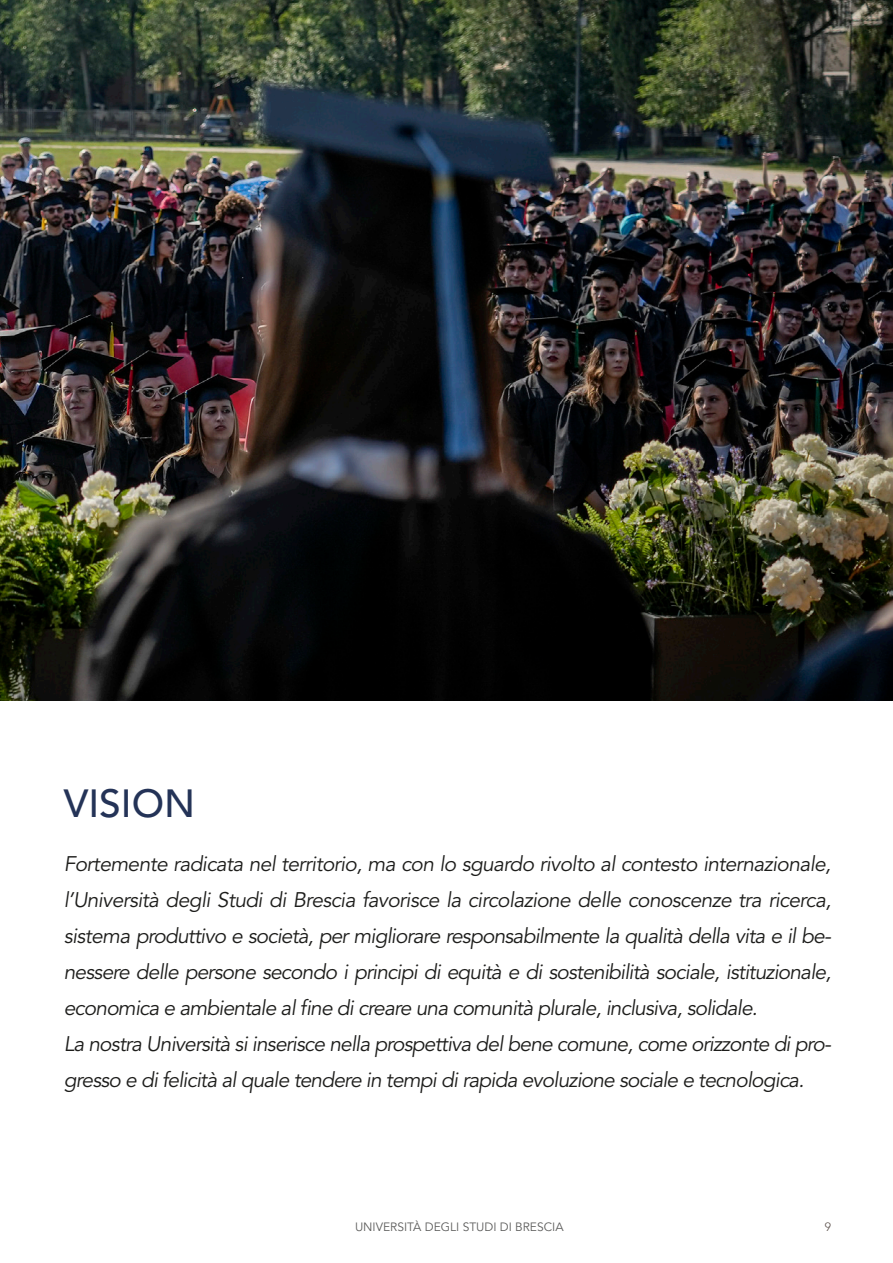
<style>
.page{position:relative;width:893px;height:1263px;background:#fff}
.page>*{position:absolute;margin:0;border:0;box-sizing:border-box;transform-origin:0 0}
.t1{font:500 39px "Avenir LT Std";color:#243357}
.t2{font:italic 21px/36px "Avenir LT Std";letter-spacing:-.04em;color:#1d1d1b}
.t3{font:12px "Avenir LT Std";color:#5d5d5c}
.t4{font:300 12px "Avenir LT Std";color:#5d524d}
</style>
<div class="page">
<img style="left:0;top:0;width:893px;height:700px">
<h1 class="t1" style="left:64px;top:780px;width:133px">VISION</h1>
<p class="t2" style="left:64px;top:846px;width:769px">Fortemente radicata nel territorio, ma con lo sguardo rivolto al contesto internazionale, l’Università degli Studi di Brescia favorisce la circolazione delle conoscenze tra ricerca, sistema produttivo e società, per migliorare responsabilmente la qualità della vita e il be&shy;nessere delle persone secondo i principi di equità e di sostenibilità sociale, istituzionale, economica e ambientale al fine di creare una comunità plurale, inclusiva, solidale.<br>La nostra Università si inserisce nella prospettiva del bene comune, come orizzonte di pro&shy;gresso e di felicità al quale tendere in tempi di rapida evoluzione sociale e tecnologica.</p>
<p class="t3" style="left:355px;top:1219px;width:210px">UNIVERSITÀ DEGLI STUDI DI BRESCIA</p>
<p class="t4" style="left:825px;top:1219px;width:8px">9</p>
</div>
